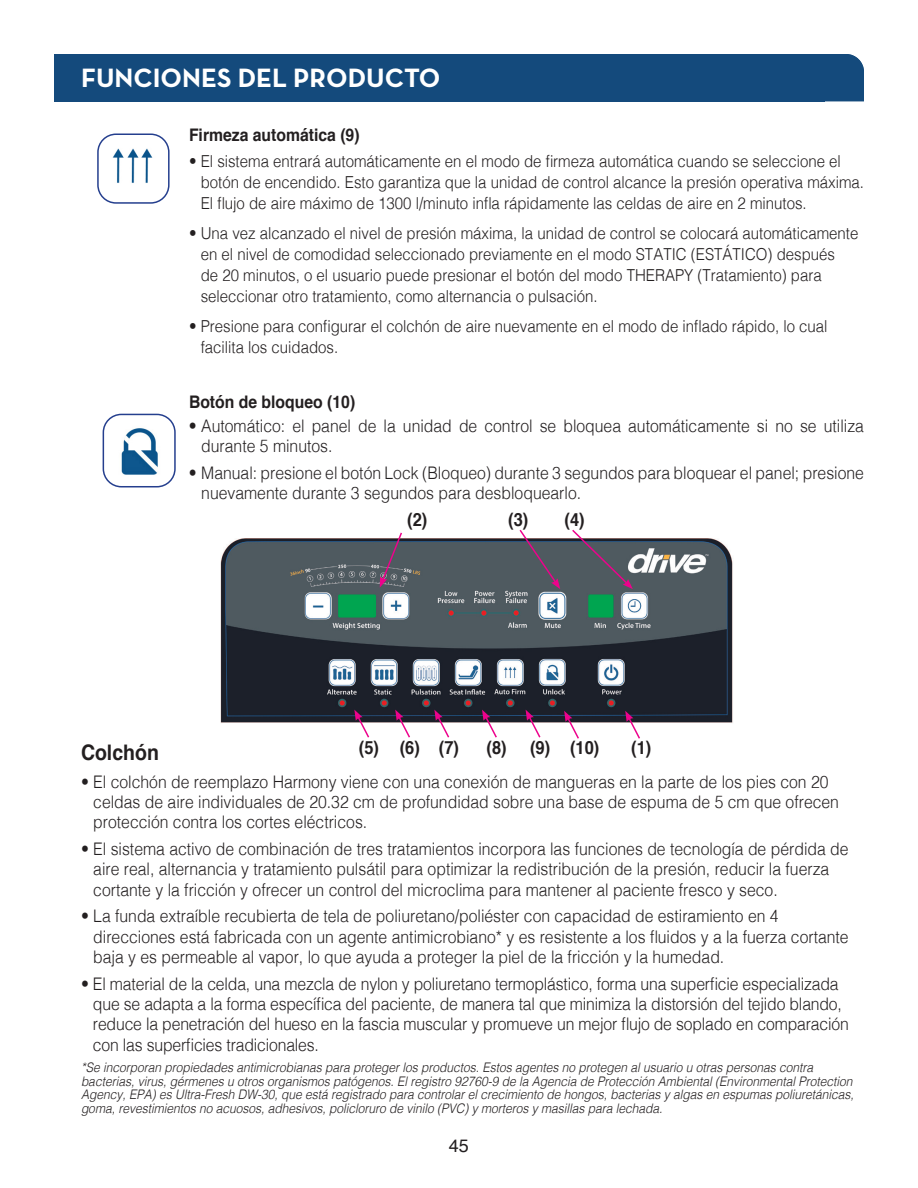
<style>
.page{position:relative;width:918px;height:1188px;background:#fff}
.page>*{position:absolute;margin:0;border:0;box-sizing:border-box;transform-origin:0 0}
.t1{font:700 27px "Neutraface Text";color:#fff}
.Head_2{font:700 21.45px "Helvetica";color:#231f20;scale:.91 1}
.text{font:700 18.15px "Helvetica";color:#231f20;scale:.91 1}
.t2{font:18px "Helvetica";color:#231f20}
.text_main{font:300 17.4px/20.2px "Helvetica";color:#231f20;scale:.91 1}
.text-2{font:300 17.4px/20.2px "Helvetica";color:#231f20;scale:.91 1}
.small_head_2{font:700 17.4px "Helvetica";color:#231f20;scale:.91 1}
.text-3{font:300 16.5px/21px "Helvetica";color:#231f20;scale:.91 1}
.Head_2-2{font:italic 300 13.2px/13.5px "Helvetica";color:#231f20;scale:.91 1}
</style>
<div class="page">
<img style="left:220px;top:538px;width:513px;height:185px">
<svg style="left:380px;top:532px;width:23px;height:56px"></svg>
<svg style="left:518px;top:529px;width:42px;height:60px;background:#6e6b77"></svg>
<svg style="left:571px;top:529px;width:62px;height:60px"></svg>
<svg style="left:482px;top:710px;width:16px;height:28px"></svg>
<svg style="left:526px;top:710px;width:16px;height:28px"></svg>
<svg style="left:434px;top:710px;width:17px;height:28px"></svg>
<svg style="left:395px;top:710px;width:16px;height:28px"></svg>
<svg style="left:354px;top:710px;width:17px;height:28px"></svg>
<svg style="left:564px;top:711px;width:16px;height:28px"></svg>
<svg style="left:625px;top:711px;width:16px;height:28px"></svg>
<div style="left:825px;top:54px;width:39px;height:47px;background:#144a7c"></div>
<div style="left:54px;top:54px;width:771px;height:47px;background:#144a7c"></div>
<img style="left:103px;top:414px;width:71px;height:73px">
<div style="left:103px;top:414px;width:73px;height:73px;border:2px solid #253f8e;border-radius:18px"></div>
<img style="left:98px;top:134px;width:69px;height:67px">
<div style="left:97px;top:134px;width:73px;height:70px;border:2px solid #253f8e;border-radius:18px"></div>
<p class="t1" style="left:81px;top:60px;width:361px">FUNCIONES DEL PRODUCTO</p>
<p class="small_head_2" style="left:189px;top:121px;width:189px">Firmeza automática (9)</p>
<p class="text-3" style="left:201px;top:149px;width:731px;text-indent:-12px">• El sistema entrará automáticamente en el modo de firmeza automática cuando se seleccione el botón de encendido. Esto garantiza que la unidad de control alcance la presión operativa máxima.<br>El flujo de aire máximo de 1300 l/minuto infla rápidamente las celdas de aire en 2 minutos.</p>
<p class="text-3" style="left:201px;top:221px;width:724px;text-indent:-12px">• Una vez alcanzado el nivel de presión máxima, la unidad de control se colocará automáticamente en el nivel de comodidad seleccionado previamente en el modo STATIC (ESTÁTICO) después<br>de 20 minutos, o el usuario puede presionar el botón del modo THERAPY (Tratamiento) para seleccionar otro tratamiento, como alternancia o pulsación.</p>
<p class="text-3" style="left:201px;top:314px;width:690px;text-indent:-12px">• Presione para configurar el colchón de aire nuevamente en el modo de inflado rápido, lo cual facilita los cuidados.</p>
<p class="small_head_2" style="left:189px;top:388px;width:184px">Botón de bloqueo (10)</p>
<p class="text-2" style="left:201px;top:414px;width:730px;text-indent:-12px">• Automático: el panel de la unidad de control se bloquea automáticamente si no se utiliza durante 5 minutos.</p>
<p class="text-2" style="left:201px;top:461px;width:730px;text-indent:-12px">• Manual: presione el botón Lock (Bloqueo) durante 3 segundos para bloquear el panel; presione nuevamente durante 3 segundos para desbloquearlo.</p>
<p class="text" style="left:407px;top:505px;width:24px">(2)</p>
<p class="text" style="left:508px;top:505px;width:24px">(3)</p>
<p class="text" style="left:565px;top:505px;width:24px">(4)</p>
<p class="text" style="left:359px;top:733px;width:24px">(5)</p>
<p class="text" style="left:400px;top:733px;width:24px">(6)</p>
<p class="text" style="left:439px;top:733px;width:24px">(7)</p>
<p class="text" style="left:487px;top:733px;width:24px">(8)</p>
<p class="text" style="left:530px;top:733px;width:24px">(9)</p>
<p class="text" style="left:570px;top:733px;width:34px">(10)</p>
<p class="text" style="left:631px;top:733px;width:24px">(1)</p>
<p class="Head_2" style="left:81px;top:735px;width:87px">Colchón</p>
<p class="text_main" style="left:93px;top:770px;width:821px;text-indent:-12px">• El colchón de reemplazo Harmony viene con una conexión de mangueras en la parte de los pies con 20 celdas de aire individuales de 20.32 cm de profundidad sobre una base de espuma de 5 cm que ofrecen protección contra los cortes eléctricos.</p>
<p class="text_main" style="left:93px;top:838px;width:832px;text-indent:-12px">• El sistema activo de combinación de tres tratamientos incorpora las funciones de tecnología de pérdida de aire real, alternancia y tratamiento pulsátil para optimizar la redistribución de la presión, reducir la fuerza cortante y la fricción y ofrecer un control del microclima para mantener al paciente fresco y seco.</p>
<p class="text_main" style="left:93px;top:905px;width:832px;text-indent:-12px">• La funda extraíble recubierta de tela de poliuretano/poliéster con capacidad de estiramiento en 4 direcciones está fabricada con un agente antimicrobiano* y es resistente a los fluidos y a la fuerza cortante baja y es permeable al vapor, lo que ayuda a proteger la piel de la fricción y la humedad.</p>
<p class="text_main" style="left:93px;top:972px;width:832px;text-indent:-12px">• El material de la celda, una mezcla de nylon y poliuretano termoplástico, forma una superficie especializada que se adapta a la forma específica del paciente, de manera tal que minimiza la distorsión del tejido blando, reduce la penetración del hueso en la fascia muscular y promueve un mejor flujo de soplado en comparación con las superficies tradicionales.</p>
<p class="Head_2-2" style="left:81px;top:1060px;width:851px">*Se incorporan propiedades antimicrobianas para proteger los productos. Estos agentes no protegen al usuario u otras personas contra bacterias, virus, gérmenes u otros organismos patógenos. El registro 92760-9 de la Agencia de Protección Ambiental (Environmental Protection Agency, EPA) es Ultra-Fresh DW-30, que está registrado para controlar el crecimiento de hongos, bacterias y algas en espumas poliuretánicas, goma, revestimientos no acuosos, adhesivos, policloruro de vinilo (PVC) y morteros y masillas para lechada.</p>
<p class="t2" style="left:449px;top:1132px;width:22px">45</p>
</div>
